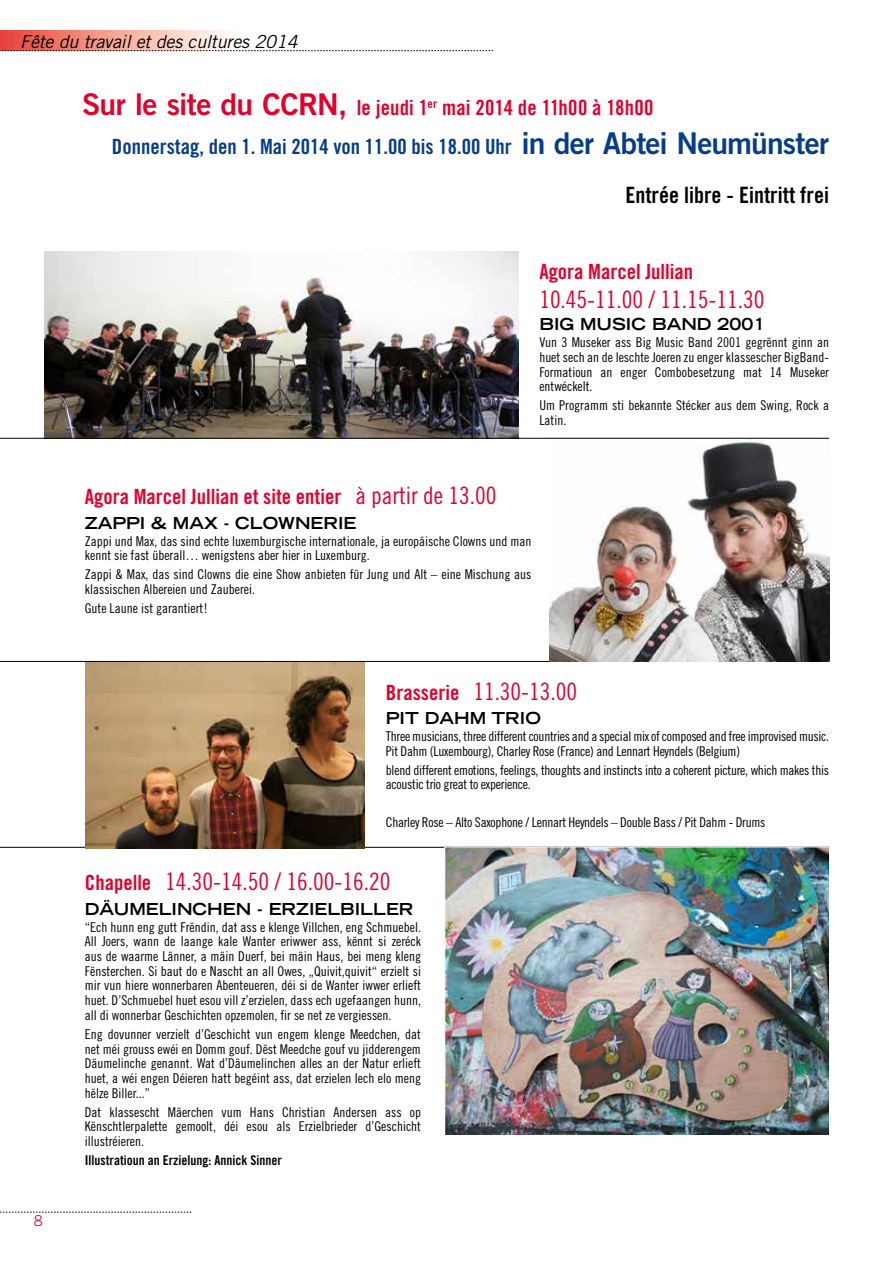
<style>
.page{position:relative;width:893px;height:1263px;background:#fff}
.page>*{position:absolute;margin:0;border:0;box-sizing:border-box;transform-origin:0 0}
.t1{font:24px "Trade Gothic LT Std Cn 18";color:#e3002c}
.t2{font:22.5px "Trade Gothic LT Std Bd Cn 20";color:#000}
.t3{font:21px/39px "Trade Gothic LT Std Bd Cn 20";color:#063c8a}
.t4{font:21px "Trade Gothic LT Std Bd Cn 20";color:#e3002c}
.t5{font:italic 18px "Trade Gothic LT Std";letter-spacing:-.01em;color:#000}
.t6{font:700 expanded 16.5px "Trade Gothic LT Std";color:#000}
.t7{font:300 15px "Trade Gothic LT Std";color:#e3002c}
.t8{font:13.5px/14.7px "Trade Gothic LT Std Cn 18";color:#000;text-align:justify}
.t9{font:13.5px/14.7px "Trade Gothic LT Std Cn 18";letter-spacing:-.02em;color:#000}
.t10{font:13.5px "Trade Gothic LT Std Bd Cn 20";color:#000}
.s1{font-family:"Trade Gothic LT Std Bd 2";font-size:30px;color:#e3002c}
.s2{color:#e3002c}
.s3{font-family:"Trade Gothic LT Std Bd 2";font-size:30px}
.s4{font-family:"Trade Gothic LT Std Cn 18";font-size:24px}
.s5{font-family:"Trade Gothic LT Std Bd Cn 20";font-size:21px}
</style>
<div class="page">
<svg style="left:0;top:1212px;width:191px;height:1px"></svg>
<svg style="left:0;top:31px;width:227px;height:19px"></svg>
<svg style="left:0;top:50px;width:493px;height:1px"></svg>
<img style="left:44px;top:251px;width:474px;height:187px">
<hr style="left:0;top:847px;width:829px;height:1px;background:#000">
<hr style="left:0;top:661px;width:829px;height:1px;background:#000">
<img style="left:85px;top:662px;width:280px;height:186px">
<img style="left:445px;top:847px;width:384px;height:287px">
<img style="left:549px;top:437px;width:280px;height:224px">
<hr style="left:0;top:438px;width:829px;height:1px;background:#000">
<h3 class="t5" style="left:20px;top:30px;width:279px">Fête du travail et des cultures 2014</h3>
<h3 class="t3" style="left:112px;top:88px;width:718px;text-indent:-30px"><span class="s1">Sur le site du CCRN,</span> <span class="s2">le jeudi 1</span><sup>er</sup> <span class="s2">mai 2014 de 11h00 à 18h00<br></span>Donnerstag, den 1. Mai 2014 von 11.00 bis 18.00 Uhr <span class="s3">in der Abtei Neumünster</span></h3>
<h2 class="t2" style="left:625px;top:181px;width:205px">Entrée libre - Eintritt frei</h2>
<h3 class="t4" style="left:539px;top:259px;width:155px">Agora Marcel Jullian</h3>
<h1 class="t1" style="left:539px;top:285px;width:227px">10.45-11.00 / 11.15-11.30</h1>
<p class="t6" style="left:539px;top:314px;width:227px">BIG MUSIC BAND 2001</p>
<p class="t8" style="left:539px;top:335px;width:291px">Vun 3 Museker ass Big Music Band 2001 gegrënnt ginn an huet sech an de leschte Joeren zu enger klassescher BigBand-Formatioun an enger Combobesetzung mat 14 Museker entwéckelt.</p>
<p class="t8" style="left:539px;top:398px;width:291px">Um Programm sti bekannte Stécker aus dem Swing, Rock a<br>Latin.</p>
<h3 class="t4" style="left:85px;top:484px;width:413px">Agora Marcel Jullian et site entier <span class="s4">à partir de 13.00</span></h3>
<p class="t6" style="left:85px;top:512px;width:273px">ZAPPI &amp; MAX - CLOWNERIE</p>
<p class="t8" style="left:85px;top:533px;width:448px">Zappi und Max, das sind echte luxemburgische internationale, ja europäische Clowns und man kennt sie fast überall… wenigstens aber hier in Luxemburg.</p>
<p class="t8" style="left:85px;top:567px;width:448px">Zappi &amp; Max, das sind Clowns die eine Show anbieten für Jung und Alt – eine Mischung aus klassischen Albereien und Zauberei.</p>
<p class="t8" style="left:85px;top:601px;width:124px">Gute Laune ist garantiert!</p>
<h1 class="t1" style="left:386px;top:677px;width:193px"><span class="s5">Brasserie</span> 11.30-13.00</h1>
<p class="t6" style="left:386px;top:707px;width:157px">PIT DAHM TRIO</p>
<p class="t9" style="left:386px;top:729px;width:445px">Three musicians, three different countries and a special mix of composed and free improvised music.<br>Pit Dahm (Luxembourg), Charley Rose (France) and Lennart Heyndels (Belgium)</p>
<p class="t9" style="left:386px;top:762px;width:445px">blend different emotions, feelings, thoughts and instincts into a coherent picture, which makes this acoustic trio great to experience.</p>
<p class="t9" style="left:386px;top:815px;width:381px">Charley Rose – Alto Saxophone / Lennart Heyndels – Double Bass / Pit Dahm - Drums</p>
<p class="t7" style="left:34px;top:1212px;width:10px">8</p>
<h1 class="t1" style="left:85px;top:868px;width:307px"><span class="s5">Chapelle</span> 14.30-14.50 / 16.00-16.20</h1>
<p class="t6" style="left:85px;top:898px;width:330px">DÄUMELINCHEN - ERZIELBILLER</p>
<p class="t8" style="left:85px;top:919px;width:338px">“Ech hunn eng gutt Frëndin, dat ass e klenge Villchen, eng Schmuebel.<br>All Joers, wann de laange kale Wanter eriwwer ass, kënnt si zeréck aus de waarme Länner, a mäin Duerf, bei mäin Haus, bei meng kleng Fënsterchen. Si baut do e Nascht an all Owes, „Quivit,quivit“ erzielt si mir vun hiere wonnerbaren Abenteueren, déi si de Wanter iwwer erlieft huet. D’Schmuebel huet esou vill z’erzielen, dass ech ugefaangen hunn, all di wonnerbar Geschichten opzemolen, fir se net ze vergiessen.</p>
<p class="t8" style="left:85px;top:1026px;width:338px">Eng dovunner verzielt d’Geschicht vun engem klenge Meedchen, dat net méi grouss ewéi en Domm gouf. Dëst Meedche gouf vu jidderengem Däumelinche genannt. Wat d’Däumelinchen alles an der Natur erlieft huet, a wéi engen Déieren hatt begéint ass, dat erzielen Iech elo meng hëlze Biller...”</p>
<p class="t8" style="left:85px;top:1104px;width:338px">Dat klassescht Mäerchen vum Hans Christian Andersen ass op Kënschtlerpalette gemoolt, déi esou als Erzielbrieder d’Geschicht illustréieren.</p>
<p class="t10" style="left:85px;top:1152px;width:199px">Illustratioun an Erzielung: Annick Sinner</p>
</div>
